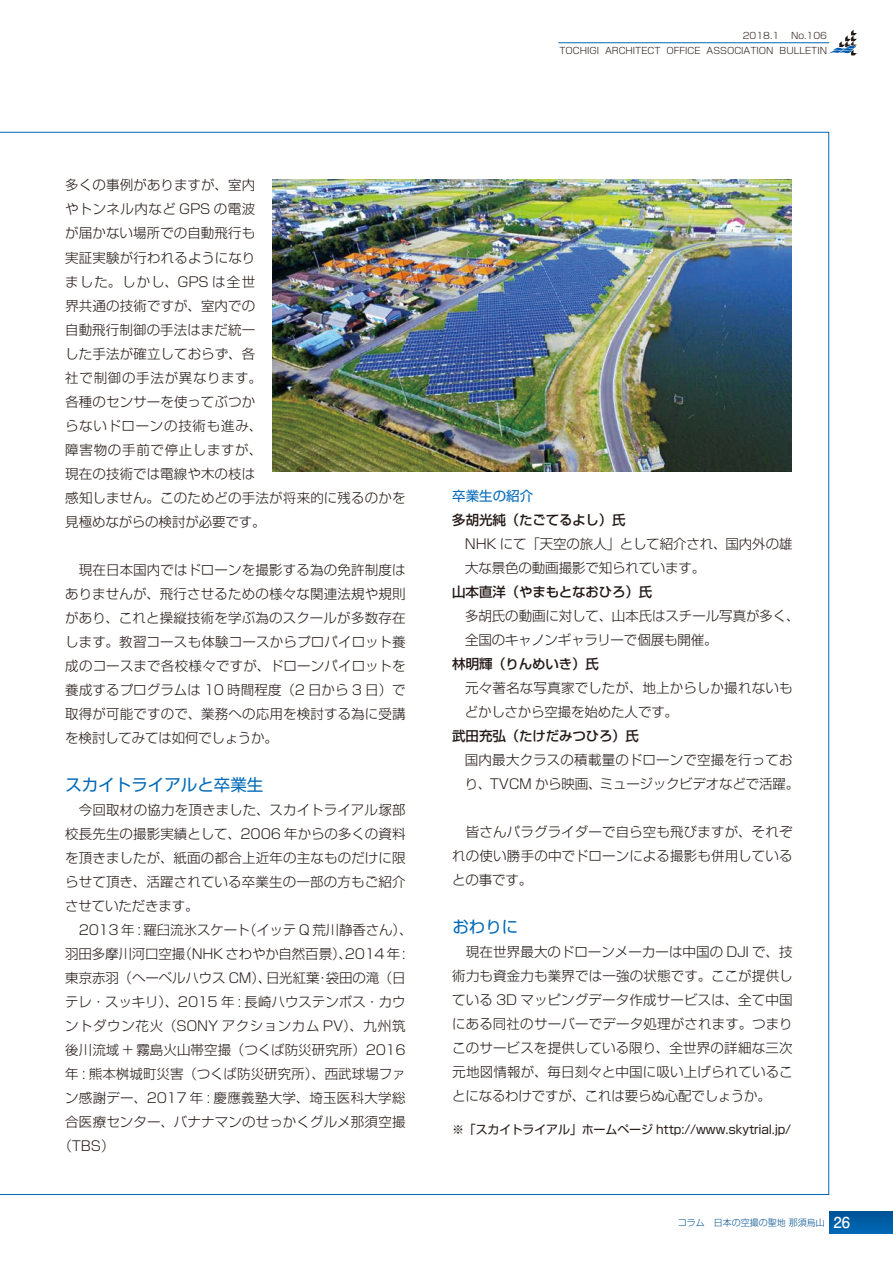
<style>
.page{position:relative;width:893px;height:1263px;background:#fff}
.page>*{position:absolute;margin:0;border:0;box-sizing:border-box;transform-origin:0 0}
.t1{font:16.5px "Shin Go Pr 6";color:#0069b7}
.t2{font:700 15px "Futo Go B101 Pr 6";color:#fff}
.t3{font:300 13.5px/24px "Shin Go Pr 6";letter-spacing:.005em;color:#231916}
.t4{font:300 13.5px "Shin Go Pr 6";letter-spacing:-.015em;color:#231916}
.t5{font:500 13.5px "Shin Go Pr 6";letter-spacing:-.015em;color:#231916}
.t6{font:300 13.5px "Shin Go Pr 6";letter-spacing:.04em;color:#231916}
.t7{font:13.5px "Shin Go Pr 6";color:#0069b7}
.t8{font:12px "Shin Go Pr 6";letter-spacing:-.01em;color:#231916}
.t9{font:300 9px/15px "Shin Go Pr 6";color:#231916;text-align:right}
.t10{font:300 9px "Shin Go Pr 6";color:#005394}
</style>
<div class="page">
<img style="left:272px;top:179px;width:520px;height:292px">
<svg style="left:829px;top:30px;width:28px;height:26px"></svg>
<hr style="left:558px;top:42px;width:271px;height:1px;background:#0069b7">
<div style="left:829px;top:1212px;width:64px;height:21px;background:linear-gradient(to right,#005ea6,#005ea6)"></div>
<p class="t9" style="left:559px;top:27px;width:269px">No.106<br>TOCHIGI ARCHITECT OFFICE ASSOCIATION BULLETIN</p>
<p class="t9" style="left:743px;top:27px;width:38px">2018.1</p>
<p class="t3" style="left:65px;top:172px;width:342px">多くの事例がありますが、室内<br>やトンネル内など GPS の電波<br>が届かない場所での自動飛行も<br>実証実験が行われるようになり<br>ました。しかし、GPS は全世<br>界共通の技術ですが、室内での<br>自動飛行制御の手法はまだ統一<br>した手法が確立しておらず、各<br>社で制御の手法が異なります。<br>各種のセンサーを使ってぶつか<br>らないドローンの技術も進み、<br>障害物の手前で停止しますが、<br>現在の技術では電線や木の枝は<br>感知しません。このためどの手法が将来的に残るのかを見極めながらの検討が必要です。</p>
<p class="t3" style="left:65px;top:556px;width:342px;text-align:justify;text-indent:14px">現在日本国内ではドローンを撮影する為の免許制度はありませんが、飛行させるための様々な関連法規や規則があり、これと操縦技術を学ぶ為のスクールが多数存在します。教習コースも体験コースからプロパイロット養成のコースまで各校様々ですが、ドローンパイロットを養成するプログラムは 10 時間程度（2 日から 3 日）で取得が可能ですので、業務への応用を検討する為に受講を検討してみては如何でしょうか。</p>
<p class="t1" style="left:65px;top:771px;width:199px">スカイトライアルと卒業生</p>
<p class="t3" style="left:65px;top:796px;width:342px;text-align:justify;text-indent:14px">今回取材の協力を頂きました、スカイトライアル塚部校長先生の撮影実績として、2006 年からの多くの資料を頂きましたが、紙面の都合上近年の主なものだけに限らせて頂き、活躍されている卒業生の一部の方もご紹介させていただきます。</p>
<p class="t4" style="left:79px;top:918px;width:335px">2013 年 : 羅臼流氷スケート（イッテ Q 荒川静香さん）、</p>
<p class="t4" style="left:65px;top:942px;width:342px">羽田多摩川河口空撮（NHK さわやか自然百景）、2014 年:</p>
<p class="t3" style="left:65px;top:964px;width:342px">東京赤羽（へーベルハウス CM）、日光紅葉・袋田の滝（日</p>
<p class="t3" style="left:65px;top:988px;width:342px">テレ・スッキリ）、2015 年 : 長崎ハウステンボス・カウ</p>
<p class="t6" style="left:65px;top:1014px;width:342px">ントダウン花火（SONY アクションカム PV）、九州筑</p>
<p class="t3" style="left:65px;top:1036px;width:342px">後川流域 + 霧島火山帯空撮（つくば防災研究所）2016</p>
<p class="t3" style="left:65px;top:1060px;width:342px">年 : 熊本桝城町災害（つくば防災研究所）、西武球場ファ</p>
<p class="t3" style="left:65px;top:1084px;width:342px">ン感謝デー、2017 年 : 慶應義塾大学、埼玉医科大学総</p>
<p class="t3" style="left:65px;top:1108px;width:342px">合医療センター、バナナマンのせっかくグルメ那須空撮</p>
<p class="t3" style="left:58px;top:1132px;width:58px">（TBS）</p>
<p class="t7" style="left:452px;top:485px;width:82px">卒業生の紹介</p>
<p class="t5" style="left:452px;top:509px;width:175px">多胡光純（たごてるよし）氏</p>
<p class="t3" style="left:465px;top:531px;width:329px">NHK にて「天空の旅人」として紹介され、国内外の雄大な景色の動画撮影で知られています。</p>
<p class="t5" style="left:452px;top:581px;width:201px">山本直洋（やまもとなおひろ）氏</p>
<p class="t3" style="left:465px;top:603px;width:336px">多胡氏の動画に対して、山本氏はスチール写真が多く、全国のキャノンギャラリーで個展も開催。</p>
<p class="t5" style="left:452px;top:653px;width:148px">林明輝（りんめいき）氏</p>
<p class="t3" style="left:465px;top:675px;width:329px">元々著名な写真家でしたが、地上からしか撮れないもどかしさから空撮を始めた人です。</p>
<p class="t5" style="left:452px;top:725px;width:188px">武田充弘（たけだみつひろ）氏</p>
<p class="t3" style="left:465px;top:747px;width:336px">国内最大クラスの積載量のドローンで空撮を行っており、TVCM から映画、ミュージックビデオなどで活躍。</p>
<p class="t3" style="left:452px;top:819px;width:342px;text-align:justify;text-indent:14px">皆さんパラグライダーで自ら空も飛びますが、それぞれの使い勝手の中でドローンによる撮影も併用しているとの事です。</p>
<p class="t1" style="left:452px;top:913px;width:67px">おわりに</p>
<p class="t3" style="left:452px;top:939px;width:342px;text-align:justify;text-indent:14px">現在世界最大のドローンメーカーは中国の DJI で、技術力も資金力も業界では一強の状態です。ここが提供している 3D マッピングデータ作成サービスは、全て中国にある同社のサーバーでデータ処理がされます。つまりこのサービスを提供している限り、全世界の詳細な三次元地図情報が、毎日刻々と中国に吸い上げられていることになるわけですが、これは要らぬ心配でしょうか。</p>
<p class="t8" style="left:452px;top:1120px;width:341px">※「スカイトライアル」ホームページ http://www.skytrial.jp/</p>
<p class="t10" style="left:678px;top:1215px;width:148px">コラム　日本の空撮の聖地 那須烏山</p>
<p class="t2" style="left:833px;top:1210px;width:18px">26</p>
</div>
